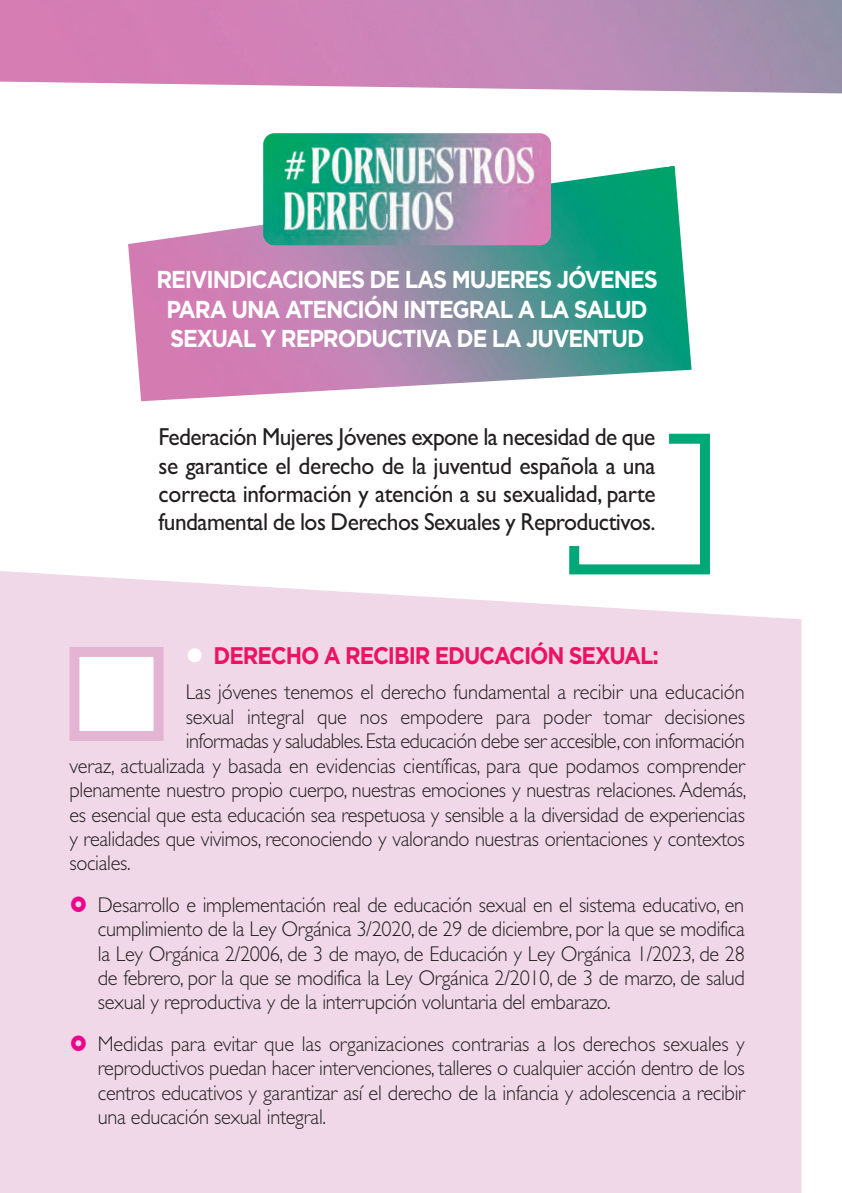
<style>
.page{position:relative;width:842px;height:1193px;background:#fff}
.page>*{position:absolute;margin:0;border:0;box-sizing:border-box;transform-origin:0 0}
.t1{font:24.6px/28px "Gill Sans";letter-spacing:-.025em;color:#231f20;text-align:justify;scale:.95 1}
.t2{font:700 24.4px/29.4px "Gotham C1 Head";letter-spacing:-.05em;color:#fff;text-align:center;scale:.9 1}
.t3{font:700 24px "Gotham C1 Head";letter-spacing:-.05em;color:#ec1363;scale:.9 1}
.t4{font:300 21.4px/24.4px "Gill Sans";letter-spacing:-.015em;color:#231f20;text-align:justify;scale:.95 1}
.s1{color:#fff}
</style>
<div class="page">
<div style="left:0;top:569px;width:801px;height:623px;background:#f0d8e8"></div>
<img style="left:128px;top:166px;width:563px;height:235px">
<img style="left:263px;top:133px;width:287px;height:112px;border-radius:11px">
<div style="left:79px;top:656px;width:74px;height:74px;background:#fff"></div>
<div style="left:69px;top:646px;width:94px;height:94px;border:10px solid #e4b4d3"></div>
<div style="left:569px;top:433px;width:140px;height:141px;border:10px solid #00a777"></div>
<div style="left:554px;top:417px;width:114px;height:129px;background:#fff"></div>
<svg style="left:71px;top:896px;width:15px;height:15px"></svg>
<svg style="left:71px;top:1035px;width:15px;height:15px"></svg>
<p class="t2" style="left:156px;top:267px;width:558px">REIVINDICACIONES DE LAS MUJERES JÓVENES<br>PARA UNA ATENCIÓN INTEGRAL A LA SALUD<br>SEXUAL Y REPRODUCTIVA DE LA JUVENTUD</p>
<p class="t1" style="left:158px;top:423px;width:524px">Federación Mujeres Jóvenes expone la necesidad de que se garantice el derecho de la juventud española a una correcta información y atención a su sexualidad, parte fundamental de los Derechos Sexuales y Reproductivos.</p>
<p class="t3" style="left:186px;top:646px;width:527px"><span class="s1">●</span> DERECHO A RECIBIR EDUCACIÓN SEXUAL:</p>
<p class="t4" style="left:186px;top:679px;width:589px">Las jóvenes tenemos el derecho fundamental a recibir una educación</p>
<p class="t4" style="left:186px;top:704px;width:590px">sexual integral que nos empodere para poder tomar decisiones</p>
<p class="t4" style="left:186px;top:728px;width:589px">informadas y saludables. Esta educación debe ser accesible, con información</p>
<p class="t4" style="left:69px;top:753px;width:712px">veraz, actualizada y basada en evidencias científicas, para que podamos comprender</p>
<p class="t4" style="left:69px;top:777px;width:713px">plenamente nuestro propio cuerpo, nuestras emociones y nuestras relaciones. Además,</p>
<p class="t4" style="left:69px;top:801px;width:712px">es esencial que esta educación sea respetuosa y sensible a la diversidad de experiencias</p>
<p class="t4" style="left:69px;top:826px;width:712px">y realidades que vivimos, reconociendo y valorando nuestras orientaciones y contextos</p>
<p class="t4" style="left:69px;top:850px;width:66px">sociales.</p>
<p class="t4" style="left:98px;top:892px;width:682px">Desarrollo e implementación real de educación sexual en el sistema educativo, en cumplimiento de la Ley Orgánica 3/2020, de 29 de diciembre, por la que se modifica la Ley Orgánica 2/2006, de 3 de mayo, de Educación y Ley Orgánica 1/2023, de 28 de febrero, por la que se modifica la Ley Orgánica 2/2010, de 3 de marzo, de salud sexual y reproductiva y de la interrupción voluntaria del embarazo.</p>
<p class="t4" style="left:98px;top:1030px;width:682px">Medidas para evitar que las organizaciones contrarias a los derechos sexuales y reproductivos puedan hacer intervenciones, talleres o cualquier acción dentro de los centros educativos y garantizar así el derecho de la infancia y adolescencia a recibir una educación sexual integral.</p>
</div>
